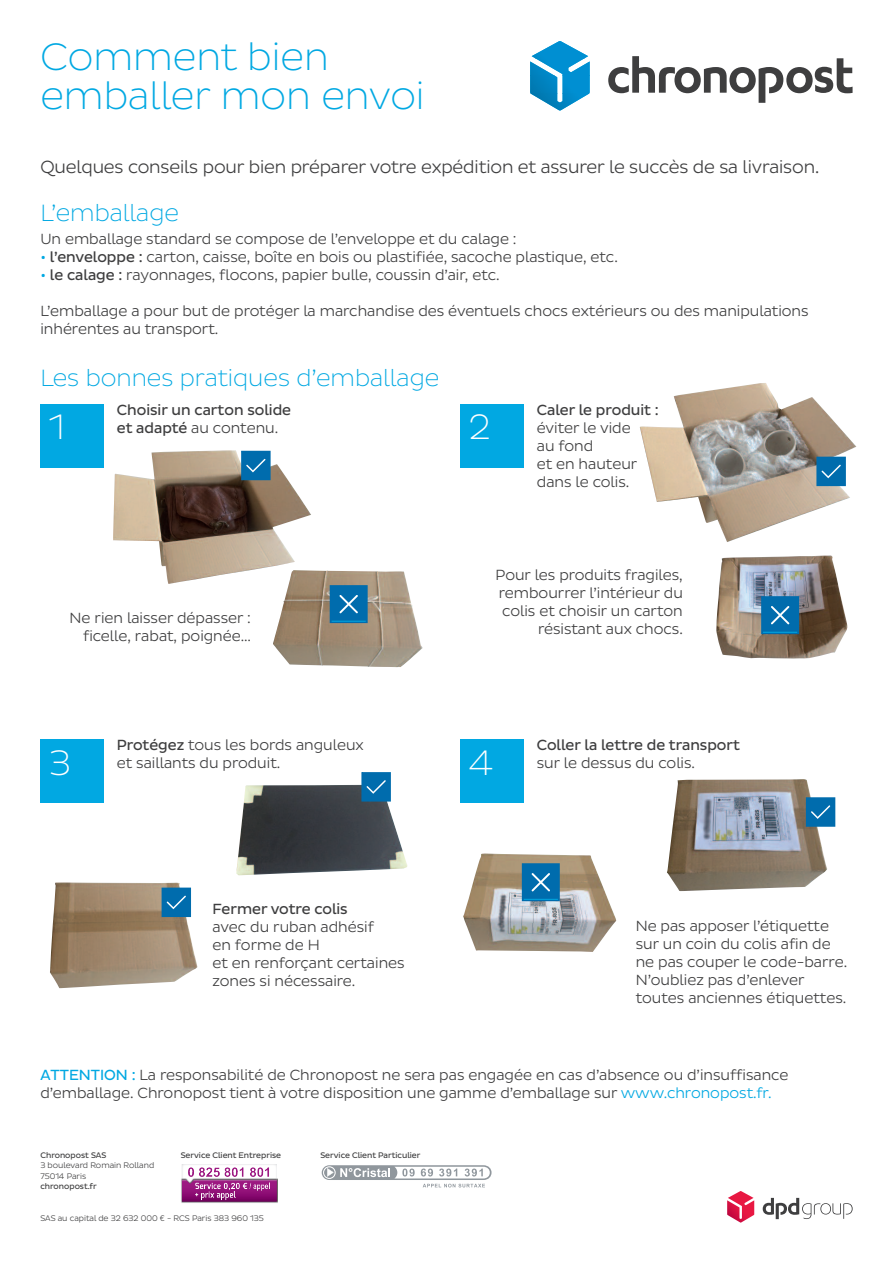
<style>
.page{position:relative;width:893px;height:1263px;background:#fff}
.page>*{position:absolute;margin:0;border:0;box-sizing:border-box;transform-origin:0 0}
.t1{font:300 39px/39px "Pluto Sans DPD Extra";color:#01a8e2}
.t2{font:300 36px "Pluto Sans DPD Extra";color:#fff}
.t3{font:300 24px "Pluto Sans DPD Extra";color:#01a8e2}
.t4{font:18px "Pluto Sans DPD Light";letter-spacing:-.005em;color:#3e3e3f}
.t5{font:15px/18px "Pluto Sans DPD Light";color:#3e3e3f}
.t6{font:15px "Pluto Sans DPD Regular";color:#3e3e3f}
.t7{font:8.25px/10.5px "Pluto Sans DPD Light";color:#3e3e3f}
.t8{font:8.25px "Pluto Sans DPD Regular";color:#3e3e3f}
.s1{color:#01a8e2}
.s2{font-family:"Pluto Sans DPD Regular"}
.s3{font-family:"Pluto Sans DPD Regular";color:#01a8e2}
</style>
<div class="page">
<img style="left:463px;top:853px;width:153px;height:99px">
<img style="left:236px;top:784px;width:172px;height:91px">
<img style="left:640px;top:383px;width:216px;height:159px">
<div style="left:40px;top:404px;width:64px;height:64px;background:#01a8e2"></div>
<img style="left:113px;top:450px;width:198px;height:134px">
<img style="left:273px;top:570px;width:150px;height:97px">
<svg style="left:330px;top:585px;width:38px;height:38px"></svg>
<div style="left:460px;top:404px;width:64px;height:64px;background:#01a8e2"></div>
<img style="left:716px;top:555px;width:131px;height:104px">
<svg style="left:241px;top:451px;width:30px;height:29px"></svg>
<svg style="left:761px;top:596px;width:38px;height:38px"></svg>
<svg style="left:816px;top:457px;width:30px;height:29px"></svg>
<img style="left:667px;top:779px;width:160px;height:112px">
<div style="left:40px;top:739px;width:64px;height:64px;background:#01a8e2"></div>
<img style="left:50px;top:882px;width:147px;height:106px">
<div style="left:460px;top:739px;width:64px;height:64px;background:#01a8e2"></div>
<svg style="left:361px;top:772px;width:30px;height:29px"></svg>
<svg style="left:162px;top:887px;width:29px;height:30px"></svg>
<svg style="left:522px;top:863px;width:38px;height:38px"></svg>
<svg style="left:806px;top:797px;width:29px;height:30px"></svg>
<svg style="left:763px;top:1198px;width:90px;height:21px"></svg>
<svg style="left:727px;top:1191px;width:27px;height:31px"></svg>
<svg style="left:188px;top:1167px;width:81px;height:8px"></svg>
<img style="left:181px;top:1178px;width:97px;height:25px">
<img style="left:182px;top:1175px;width:95px;height:27px">
<svg style="left:322px;top:1165px;width:170px;height:22px"></svg>
<svg style="left:608px;top:56px;width:244px;height:47px"></svg>
<img style="left:531px;top:41px;width:57px;height:17px">
<img style="left:530px;top:58px;width:60px;height:52px">
<h1 class="t1" style="left:40px;top:40px;width:386px">Comment bien emballer mon envoi</h1>
<p class="t4" style="left:40px;top:160px;width:780px">Quelques conseils pour bien préparer votre expédition et assurer le succès de sa livraison.</p>
<h3 class="t3" style="left:40px;top:204px;width:140px">L’emballage</h3>
<p class="t5" style="left:40px;top:231px;width:478px">Un emballage standard se compose de l’enveloppe et du calage :</p>
<p class="t5" style="left:40px;top:249px;width:579px"><span class="s1">•</span> <span class="s2">l’enveloppe :</span> carton, caisse, boîte en bois ou plastifiée, sacoche plastique, etc.</p>
<p class="t5" style="left:40px;top:267px;width:461px"><span class="s1">•</span> <span class="s2">le calage :</span> rayonnages, flocons, papier bulle, coussin d’air, etc.</p>
<p class="t5" style="left:40px;top:303px;width:770px">L’emballage a pour but de protéger la marchandise des éventuels chocs extérieurs ou des manipulations inhérentes au transport.</p>
<h3 class="t3" style="left:40px;top:369px;width:400px">Les bonnes pratiques d’emballage</h3>
<h2 class="t2" style="left:49px;top:414px;width:17px">1</h2>
<p class="t6" style="left:117px;top:405px;width:176px">Choisir un carton solide</p>
<p class="t5" style="left:117px;top:420px;width:163px"><span class="s2">et adapté</span> au contenu.</p>
<h2 class="t2" style="left:469px;top:414px;width:23px">2</h2>
<p class="t6" style="left:537px;top:405px;width:123px">Caler le produit :</p>
<p class="t5" style="left:537px;top:420px;width:102px">éviter le vide au fond<br>et en hauteur dans le colis.</p>
<p class="t5" style="left:70px;top:610px;width:183px;text-align:right">Ne rien laisser dépasser : ficelle, rabat, poignée…</p>
<p class="t5" style="left:495px;top:567px;width:189px;text-align:right">Pour les produits fragiles, rembourrer l’intérieur du colis et choisir un carton résistant aux chocs.</p>
<h2 class="t2" style="left:49px;top:749px;width:24px">3</h2>
<p class="t5" style="left:117px;top:737px;width:248px"><span class="s2">Protégez</span> tous les bords anguleux et saillants du produit.</p>
<h2 class="t2" style="left:469px;top:749px;width:26px">4</h2>
<p class="t6" style="left:537px;top:740px;width:205px">Coller la lettre de transport</p>
<p class="t5" style="left:537px;top:755px;width:160px">sur le dessus du colis.</p>
<p class="t6" style="left:213px;top:903px;width:137px">Fermer votre colis</p>
<p class="t5" style="left:213px;top:919px;width:194px">avec du ruban adhésif<br>en forme de H<br>et en renforçant certaines zones si nécessaire.</p>
<p class="t5" style="left:636px;top:918px;width:213px">Ne pas apposer l’étiquette sur un coin du colis afin de ne pas couper le code-barre.<br>N’oubliez pas d’enlever toutes anciennes étiquettes.</p>
<p class="t5" style="left:40px;top:1067px;width:749px"><span class="s3">ATTENTION :</span> La responsabilité de Chronopost ne sera pas engagée en cas d’absence ou d’insuffisance d’emballage. Chronopost tient à votre disposition une gamme d’emballage sur <span class="s1">www.chronopost.fr.</span></p>
<p class="t8" style="left:40px;top:1152px;width:67px">Chronopost SAS</p>
<p class="t8" style="left:181px;top:1152px;width:102px">Service Client Entreprise</p>
<p class="t7" style="left:40px;top:1160px;width:115px">3 boulevard Romain Rolland<br>75014 Paris</p>
<p class="t8" style="left:40px;top:1183px;width:58px">chronopost.fr</p>
<p class="t7" style="left:40px;top:1213px;width:225px">SAS au capital de 32 632 000 € - RCS Paris 383 960 135</p>
<p class="t8" style="left:320px;top:1152px;width:102px">Service Client Particulier</p>
</div>
